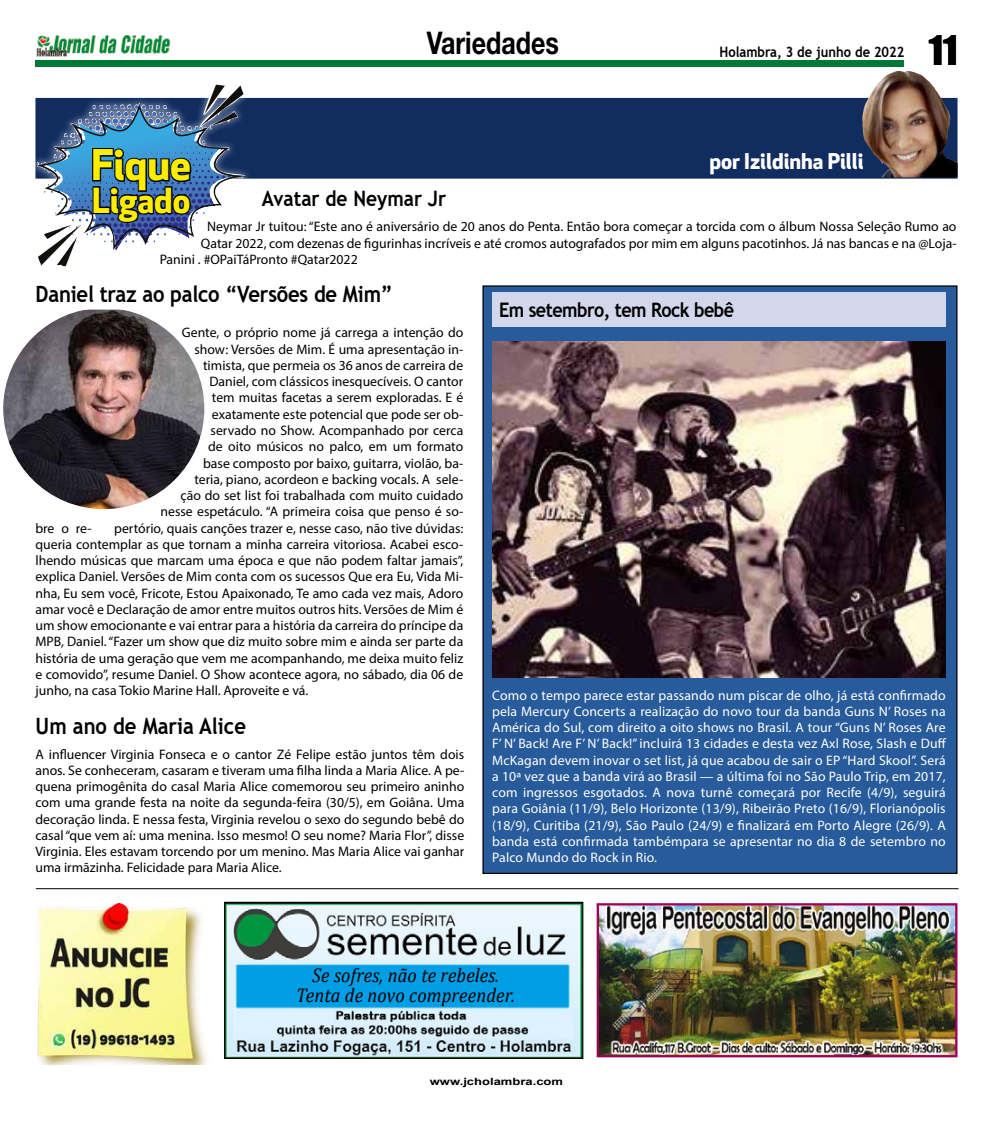
<style>
.page{position:relative;width:993px;height:1124px;background:#fff}
.page>*{position:absolute;margin:0;border:0;box-sizing:border-box;transform-origin:0 0}
.t1{font:700 41.25px "Apex New";color:#ffed00}
.t2{font:37.5px "Impact";color:#000}
.t3{font:700 33.75px "Apex New";color:#ffed00}
.t4{font:700 31.25px "Helvetica Neue";color:#000;scale:.8 1}
.t5{font:700 22.5px "Trebuchet MS";letter-spacing:-.01em;color:#000;scale:.9 1}
.t6{font:700 21.25px "Apex New";color:#fff}
.t7{font:700 21.25px "Trebuchet MS";color:#000;scale:.9 1}
.t8{font:italic 20px/20px "Cambria";letter-spacing:.01em;color:#000;text-align:center;scale:.92 1}
.t9{font:700 20px "Trebuchet MS";letter-spacing:-.03em;color:#000;scale:.9 1}
.t10{font:700 14.38px "Trebuchet MS";color:#000;scale:.9 1}
.t11{font:13.75px/16.2px "Myriad Pro";color:#000;text-align:justify}
.t12{font:13.75px/16.2px "Myriad Pro";letter-spacing:.01em;color:#fff;text-align:justify}
.t13{font:700 10px "Arial";color:#000;scale:1.3 1}
</style>
<div class="page">
<div style="left:35px;top:60px;width:869px;height:7px;background:#007838"></div>
<img style="left:36px;top:35px;width:135px;height:22px">
<div style="left:35px;top:98px;width:922px;height:81px;background:#112c5f;border:2px solid #112c5f"></div>
<div style="left:29px;top:76px;width:223px;height:199px;background:#fff"></div>
<svg style="left:37px;top:84px;width:207px;height:167px"></svg>
<img style="left:861px;top:71px;width:96px;height:106px">
<div style="left:483px;top:286px;width:473px;height:587px;background:#275b9b"></div>
<div style="left:492px;top:292px;width:453px;height:35px;background:#d2d7eb"></div>
<img style="left:599px;top:906px;width:355px;height:148px">
<div style="left:596px;top:903px;width:361px;height:154px;border:2px solid #a00057"></div>
<hr style="left:36px;top:888px;width:922px;height:1px;background:#000">
<img style="left:36px;top:903px;width:171px;height:161px">
<img style="left:226px;top:903px;width:355px;height:153px">
<div style="left:224px;top:901px;width:359px;height:157px;border:1px solid #000"></div>
<img style="left:4px;top:309px;width:200px;height:199px">
<img style="left:492px;top:341px;width:453px;height:336px">
<h3 class="t4" style="left:426px;top:24px;width:166px">Variedades</h3>
<p class="t10" style="left:719px;top:43px;width:207px">Holambra, 3 de junho de 2022</p>
<h2 class="t2" style="left:928px;top:21px;width:30px">11</h2>
<h1 class="t1" style="left:91px;top:141px;width:101px">Fique</h1>
<h3 class="t3" style="left:92px;top:180px;width:99px">Ligado</h3>
<h3 class="t7" style="left:262px;top:185px;width:206px">Avatar de Neymar Jr</h3>
<h3 class="t6" style="left:709px;top:148px;width:155px">por Izildinha Pilli</h3>
<p class="t11" style="left:207px;top:218px;width:750px">Neymar Jr tuitou: “Este ano é aniversário de 20 anos do Penta. Então bora começar a torcida com o álbum Nossa Seleção Rumo ao</p>
<p class="t11" style="left:201px;top:235px;width:757px">Qatar 2022, com dezenas de figurinhas incríveis e até cromos autografados por mim em alguns pacotinhos. Já nas bancas e na @Loja-</p>
<p class="t11" style="left:160px;top:251px;width:199px">Panini . #OPaiTáPronto #Qatar2022</p>
<h3 class="t9" style="left:499px;top:297px;width:262px">Em setembro, tem Rock bebê</h3>
<h3 class="t5" style="left:36px;top:280px;width:398px">Daniel traz ao palco “Versões de Mim”</h3>
<p class="t11" style="left:160px;top:324px;width:304px;text-align:right">Gente, o próprio nome já carrega a intenção do show: Versões de Mim. É uma apresentação in&shy;timista, que permeia os 36 anos de carreira de Daniel, com clássicos inesquecíveis. O cantor<br>tem muitas facetas a serem exploradas. E é exatamente este potencial que pode ser ob-<br>servado no Show. Acompanhado por cerca<br>de oito músicos no palco, em um formato<br>base composto por baixo, guitarra, violão, ba-<br>teria, piano, acordeon e backing vocals. A sele-<br>ção do set list foi trabalhada com muito cuidado nesse espetáculo. “A primeira coisa que penso é so-</p>
<p class="t11" style="left:35px;top:519px;width:429px;text-indent:79px">pertório, quais canções trazer e, nesse caso, não tive dúvidas: queria contemplar as que tornam a minha carreira vitoriosa. Acabei esco&shy;lhendo músicas que marcam uma época e que não podem faltar jamais”, explica Daniel. Versões de Mim conta com os sucessos Que era Eu, Vida Mi&shy;nha, Eu sem você, Fricote, Estou Apaixonado, Te amo cada vez mais, Adoro amar você e Declaração de amor entre muitos outros hits. Versões de Mim é um show emocionante e vai entrar para a história da carreira do príncipe da MPB, Daniel. “Fazer um show que diz muito sobre mim e ainda ser parte da história de uma geração que vem me acompanhando, me deixa muito feliz e comovido”, resume Daniel. O Show acontece agora, no sábado, dia 06 de junho, na casa Tokio Marine Hall. Aproveite e vá.</p>
<p class="t11" style="left:35px;top:519px;width:58px">bre o re-</p>
<h3 class="t5" style="left:36px;top:712px;width:235px">Um ano de Maria Alice</h3>
<p class="t11" style="left:35px;top:745px;width:430px">A influencer Virginia Fonseca e o cantor Zé Felipe estão juntos têm dois anos. Se conheceram, casaram e tiveram uma filha linda a Maria Alice. A pe&shy;quena primogênita do casal Maria Alice comemorou seu primeiro aninho com uma grande festa na noite da segunda-feira (30/5), em Goiâna. Uma decoração linda. E nessa festa, Virginia revelou o sexo do segundo bebê do casal “que vem aí: uma menina. Isso mesmo! O seu nome? Maria Flor”, disse Virginia. Eles estavam torcendo por um menino. Mas Maria Alice vai ganhar uma irmãzinha. Felicidade para Maria Alice.</p>
<p class="t12" style="left:492px;top:686px;width:455px">Como o tempo parece estar passando num piscar de olho, já está confirmado pela Mercury Concerts a realização do novo tour da banda Guns N’ Roses na América do Sul, com direito a oito shows no Brasil. A tour “Guns N’ Roses Are F’ N’ Back! Are F’ N’ Back!” incluirá 13 cidades e desta vez Axl Rose, Slash e Duff McKagan devem inovar o set list, já que acabou de sair o EP “Hard Skool”. Será a 10ª vez que a banda virá ao Brasil — a última foi no São Paulo Trip, em 2017, com ingressos esgotados. A nova turnê começará por Recife (4/9), seguirá para Goiânia (11/9), Belo Horizonte (13/9), Ribeirão Preto (16/9), Florianópolis (18/9), Curitiba (21/9), São Paulo (24/9) e finalizará em Porto Alegre (26/9). A banda está confirmada tambémpara se apresentar no dia 8 de setembro no Palco Mundo do Rock in Rio.</p>
<h3 class="t8" style="left:296px;top:963px;width:239px">Se sofres, não te rebeles.<br>Tenta de novo compreender.</h3>
<p class="t13" style="left:429px;top:1074px;width:104px">www.jcholambra.com</p>
</div>
